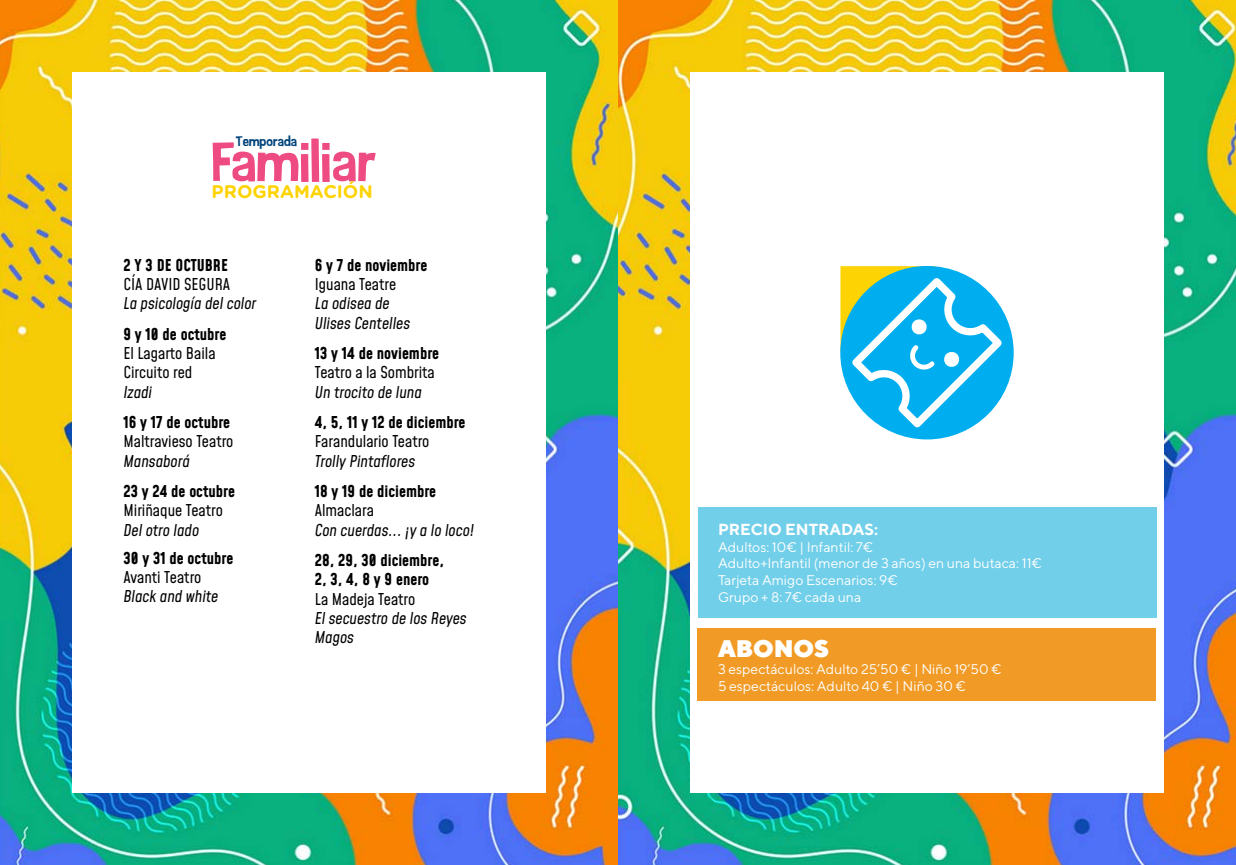
<style>
.page{position:relative;width:1236px;height:865px;background:#fff}
.page>*{position:absolute;margin:0;border:0;box-sizing:border-box;transform-origin:0 0}
.t1{font:57.8px "Inside Out Lowercase";color:#ee4b82}
.t2{font:900 24px "TT Norms";color:#fff}
.t3{font:700 18.2px "Gotham Rounded";color:#fdd303}
.t4{font:700 16px/19.2px "Mohave";color:#000}
.t5{font:italic 16px/19.2px "Mohave";color:#000}
.t6{font:16px/19.2px "Mohave";color:#000}
.t7{font:700 16px "TT Norms";color:#fff}
.t8{font:14.2px "Inside Out Lowercase";color:#00447b}
.t9{font:14px/16.8px "TT Norms";color:#fff}
</style>
<div class="page">
<img style="left:0;top:0;width:1236px;height:865px">
<div style="left:690px;top:72px;width:474px;height:721px;background:#fff"></div>
<div style="left:698px;top:628px;width:458px;height:72px;background:#f19b26"></div>
<div style="left:698px;top:507px;width:458px;height:111px;background:#72cfe9"></div>
<svg style="left:840px;top:266px;width:168px;height:168px"></svg>
<div style="left:72px;top:72px;width:474px;height:721px;background:#fff"></div>
<p class="t8" style="left:236px;top:134px;width:63px">Temporada</p>
<h1 class="t1" style="left:210px;top:130px;width:168px">Familiar</h1>
<h3 class="t3" style="left:212px;top:179px;width:163px">PROGRAMACIÓN</h3>
<p class="t4" style="left:123px;top:257px;width:106px">2 Y 3 DE OCTUBRE</p>
<p class="t6" style="left:123px;top:276px;width:108px">CÍA DAVID SEGURA</p>
<p class="t5" style="left:123px;top:295px;width:134px">La psicología del color</p>
<p class="t4" style="left:123px;top:325px;width:104px">9 y 10 de octubre</p>
<p class="t6" style="left:123px;top:345px;width:94px">El Lagarto Baila<br>Circuito red</p>
<p class="t5" style="left:123px;top:383px;width:30px">Izadi</p>
<p class="t4" style="left:123px;top:414px;width:108px">16 y 17 de octubre</p>
<p class="t6" style="left:123px;top:433px;width:111px">Maltravieso Teatro</p>
<p class="t5" style="left:123px;top:452px;width:68px">Mansaborá</p>
<p class="t4" style="left:123px;top:483px;width:113px">23 y 24 de octubre</p>
<p class="t6" style="left:123px;top:502px;width:101px">Miriñaque Teatro</p>
<p class="t5" style="left:123px;top:521px;width:77px">Del otro lado</p>
<p class="t4" style="left:123px;top:549px;width:111px">30 y 31 de octubre</p>
<p class="t6" style="left:123px;top:568px;width:79px">Avanti Teatro</p>
<p class="t5" style="left:123px;top:587px;width:96px">Black and white</p>
<p class="t4" style="left:315px;top:257px;width:114px">6 y 7 de noviembre</p>
<p class="t6" style="left:315px;top:276px;width:83px">Iguana Teatre</p>
<p class="t5" style="left:315px;top:295px;width:97px">La odisea de<br>Ulises Centelles</p>
<p class="t4" style="left:315px;top:345px;width:126px">13 y 14 de noviembre</p>
<p class="t6" style="left:315px;top:364px;width:122px">Teatro a la Sombrita</p>
<p class="t5" style="left:315px;top:383px;width:109px">Un trocito de luna</p>
<p class="t4" style="left:315px;top:414px;width:152px">4, 5, 11 y 12 de diciembre</p>
<p class="t6" style="left:315px;top:433px;width:116px">Farandulario Teatro</p>
<p class="t5" style="left:315px;top:452px;width:102px">Trolly Pintaflores</p>
<p class="t4" style="left:315px;top:483px;width:123px">18 y 19 de diciembre</p>
<p class="t6" style="left:315px;top:502px;width:61px">Almaclara</p>
<p class="t5" style="left:315px;top:521px;width:161px">Con cuerdas... ¡y a lo loco!</p>
<p class="t4" style="left:315px;top:552px;width:131px">28, 29, 30 diciembre,<br>2, 3, 4, 8 y 9 enero</p>
<p class="t6" style="left:315px;top:590px;width:102px">La Madeja Teatro</p>
<p class="t5" style="left:315px;top:609px;width:153px">El secuestro de los Reyes<br>Magos</p>
<p class="t7" style="left:718px;top:519px;width:162px">PRECIO ENTRADAS:</p>
<p class="t9" style="left:718px;top:538px;width:325px">Adultos: 10€ | Infantil: 7€<br>Adulto+Infantil (menor de 3 años) en una butaca: 11€<br>Tarjeta Amigo Escenarios: 9€<br>Grupo + 8: 7€ cada una</p>
<h2 class="t2" style="left:718px;top:632px;width:113px">ABONOS</h2>
<p class="t9" style="left:718px;top:660px;width:285px">3 espectáculos: Adulto 25’50 € | Niño 19’50 €<br>5 espectáculos: Adulto 40 € | Niño 30 €</p>
</div>
